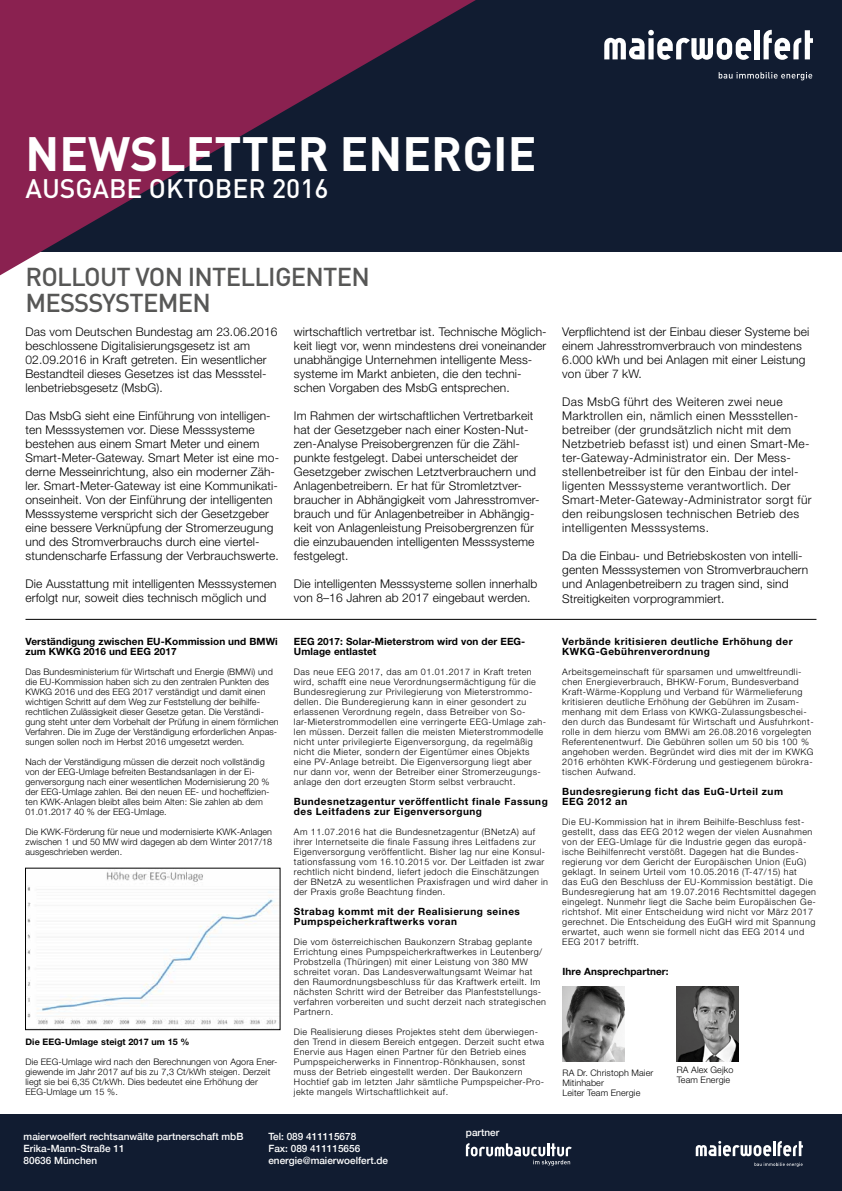
<style>
.page{position:relative;width:842px;height:1191px;background:#fff}
.page>*{position:absolute;margin:0;border:0;box-sizing:border-box;transform-origin:0 0}
.t1{font:700 47.6px "DIN";color:#fff}
.t2{font:500 26.5px "DIN";color:#fff}
.t3{font:500 25.6px/25.6px "DIN";letter-spacing:-.03em;color:#575756}
.t4{font:300 12px/14px "Helvetica Neue LT";letter-spacing:.01em;color:#000}
.t5{font:300 12px/14px "Helvetica Neue LT";letter-spacing:.03em;color:#000}
.t6{font:700 10px/10px "Helvetica Neue LT";letter-spacing:.05em;color:#000}
.t7{font:500 10px/12px "Helvetica Neue";color:#fff}
.t8{font:700 10px/10px "Helvetica Neue LT";letter-spacing:.01em;color:#000}
.t9{font:300 9px/10px "Helvetica Neue LT";letter-spacing:.05em;color:#000}
.t10{font:300 9px/10px "Helvetica Neue LT";letter-spacing:.01em;color:#000}
.t11{font:700 9px "Helvetica Neue LT";letter-spacing:.01em;color:#000}
</style>
<div class="page">
<svg style="left:0;top:0;width:842px;height:276px;background:#49314c"></svg>
<svg style="left:604px;top:30px;width:147px;height:30px"></svg>
<div style="left:754px;top:30px;width:6px;height:29px;background:#fff"></div>
<svg style="left:763px;top:30px;width:50px;height:30px"></svg>
<svg style="left:719px;top:72px;width:93px;height:8px"></svg>
<div style="left:0;top:1114px;width:842px;height:77px;background:#111c31"></div>
<svg style="left:696px;top:1140px;width:107px;height:16px"></svg>
<svg style="left:754px;top:1162px;width:49px;height:4px"></svg>
<svg style="left:466px;top:1143px;width:106px;height:22px"></svg>
<img style="left:27px;top:870px;width:251px;height:155px">
<div style="left:25px;top:868px;width:255px;height:162px;border:1px solid #000"></div>
<img style="left:562px;top:987px;width:62px;height:74px">
<img style="left:677px;top:987px;width:62px;height:74px">
<hr style="left:26px;top:619px;width:790px;height:1px;background:#000">
<h1 class="t1" style="left:26px;top:123px;width:512px">NEWSLETTER ENERGIE</h1>
<h2 class="t2" style="left:26px;top:171px;width:305px">AUSGABE OKTOBER 2016</h2>
<h3 class="t3" style="left:26px;top:263px;width:346px">ROLLOUT VON INTELLIGENTEN<br>MESSSYSTEMEN</h3>
<h3 class="t4" style="left:26px;top:325px;width:253px">Das vom Deutschen Bundestag am 23.06.2016 beschlossene Digitalisierungsgesetz ist am 02.09.2016 in Kraft getreten. Ein wesentlicher Bestandteil dieses Gesetzes ist das Messstel&shy;lenbetriebsgesetz (MsbG).</h3>
<p class="t4" style="left:26px;top:409px;width:255px">Das MsbG sieht eine Einführung von intelligen&shy;ten Messsystemen vor. Diese Messsysteme bestehen aus einem Smart Meter und einem Smart-Meter-Gateway. Smart Meter ist eine mo&shy;derne Messeinrichtung, also ein moderner Zäh&shy;ler. Smart-Meter-Gateway ist eine Kommunikati&shy;onseinheit. Von der Einführung der intelligenten Messsysteme verspricht sich der Gesetzgeber eine bessere Verknüpfung der Stromerzeugung und des Stromverbrauchs durch eine viertel&shy;stundenscharfe Erfassung der Verbrauchswerte.</p>
<h3 class="t4" style="left:26px;top:577px;width:253px">Die Ausstattung mit intelligenten Messsystemen erfolgt nur, soweit dies technisch möglich und</h3>
<h3 class="t4" style="left:294px;top:325px;width:254px">wirtschaftlich vertretbar ist. Technische Möglich&shy;keit liegt vor, wenn mindestens drei voneinander unabhängige Unternehmen intelligente Mess&shy;systeme im Markt anbieten, die den techni&shy;schen Vorgaben des MsbG entsprechen.</h3>
<p class="t4" style="left:294px;top:409px;width:247px">Im Rahmen der wirtschaftlichen Vertretbarkeit hat der Gesetzgeber nach einer Kosten-Nut&shy;zen-Analyse Preisobergrenzen für die Zähl&shy;punkte festgelegt. Dabei unterscheidet der Gesetzgeber zwischen Letztverbrauchern und Anlagenbetreibern. Er hat für Stromletztver&shy;braucher in Abhängigkeit vom Jahresstromver&shy;brauch und für Anlagenbetreiber in Abhängig&shy;keit von Anlagenleistung Preisobergrenzen für die einzubauenden intelligenten Messsysteme festgelegt.</p>
<h3 class="t4" style="left:294px;top:577px;width:245px">Die intelligenten Messsysteme sollen innerhalb von 8–16 Jahren ab 2017 eingebaut werden.</h3>
<p class="t8" style="left:26px;top:636px;width:254px">Verständigung zwischen EU-Kommission und BMWi zum KWKG 2016 und EEG 2017</p>
<p class="t10" style="left:26px;top:666px;width:255px">Das Bundesministerium für Wirtschaft und Energie (BMWi) und die EU-Kommission haben sich zu den zentralen Punkten des KWKG 2016 und des EEG 2017 verständigt und damit einen wichtigen Schritt auf dem Weg zur Feststellung der beihilfe&shy;rechtlichen Zulässigkeit dieser Gesetze getan. Die Verständi&shy;gung steht unter dem Vorbehalt der Prüfung in einem förmlichen Verfahren. Die im Zuge der Verständigung erforderlichen Anpas&shy;sungen sollen noch im Herbst 2016 umgesetzt werden.</p>
<p class="t10" style="left:26px;top:756px;width:246px">Nach der Verständigung müssen die derzeit noch vollständig von der EEG-Umlage befreiten Bestandsanlagen in der Ei&shy;genversorgung nach einer wesentlichen Modernisierung 20 % der EEG-Umlage zahlen. Bei den neuen EE- und hocheffizien&shy;ten KWK-Anlagen bleibt alles beim Alten: Sie zahlen ab dem 01.01.2017 40 % der EEG-Umlage.</p>
<p class="t9" style="left:26px;top:826px;width:248px;text-align:justify">Die KWK-Förderung für neue und modernisierte KWK-Anlagen zwischen 1 und 50 MW wird dagegen ab dem Winter 2017/18 ausgeschrieben werden.</p>
<p class="t11" style="left:26px;top:1036px;width:165px">Die EEG-Umlage steigt 2017 um 15 %</p>
<p class="t10" style="left:26px;top:1056px;width:253px">Die EEG-Umlage wird nach den Berechnungen von Agora Ener&shy;giewende im Jahr 2017 auf bis zu 7,3 Ct/kWh steigen. Derzeit liegt sie bei 6,35 Ct/kWh. Dies bedeutet eine Erhöhung der EEG-Umlage um 15 %.</p>
<p class="t8" style="left:294px;top:636px;width:233px">EEG 2017: Solar-Mieterstrom wird von der EEG-<br>Umlage entlastet</p>
<p class="t9" style="left:294px;top:666px;width:254px">Das neue EEG 2017, das am 01.01.2017 in Kraft treten wird, schafft eine neue Verordnungsermächtigung für die Bundesregierung zur Privilegierung von Mieterstrommo&shy;dellen. Die Bunderegierung kann in einer gesondert zu erlassenen Verordnung regeln, dass Betreiber von So&shy;lar-Mieterstrommodellen eine verringerte EEG-Umlage zah&shy;len müssen. Derzeit fallen die meisten Mieterstrommodelle nicht unter privilegierte Eigenversorgung, da regelmäßig nicht die Mieter, sondern der Eigentümer eines Objekts eine PV-Anlage betreibt. Die Eigenversorgung liegt aber nur dann vor, wenn der Betreiber einer Stromerzeugungs&shy;anlage den dort erzeugten Storm selbst verbraucht.</p>
<p class="t6" style="left:294px;top:796px;width:255px">Bundesnetzagentur veröffentlicht finale Fassung des Leitfadens zur Eigenversorgung</p>
<p class="t9" style="left:294px;top:826px;width:256px">Am 11.07.2016 hat die Bundesnetzagentur (BNetzA) auf ihrer Internetseite die finale Fassung ihres Leitfadens zur Eigenversorgung veröffentlicht. Bisher lag nur eine Konsul&shy;tationsfassung vom 16.10.2015 vor. Der Leitfaden ist zwar rechtlich nicht bindend, liefert jedoch die Einschätzungen der BNetzA zu wesentlichen Praxisfragen und wird daher in der Praxis große Beachtung finden.</p>
<p class="t6" style="left:294px;top:906px;width:228px">Strabag kommt mit der Realisierung seines<br>Pumpspeicherkraftwerks voran</p>
<p class="t9" style="left:294px;top:936px;width:254px">Die vom österreichischen Baukonzern Strabag geplante Errichtung eines Pumpspeicherkraftwerkes in Leutenberg/ Probstzella (Thüringen) mit einer Leistung von 380 MW schreitet voran. Das Landesverwaltungsamt Weimar hat den Raumordnungsbeschluss für das Kraftwerk erteilt. Im nächsten Schritt wird der Betreiber das Planfeststellungs&shy;verfahren vorbereiten und sucht derzeit nach strategischen Partnern.</p>
<p class="t9" style="left:294px;top:1026px;width:252px">Die Realisierung dieses Projektes steht dem überwiegen&shy;den Trend in diesem Bereich entgegen. Derzeit sucht etwa Enervie aus Hagen einen Partner für den Betrieb eines Pumpspeicherwerks in Finnentrop-Rönkhausen, sonst muss der Betrieb eingestellt werden. Der Baukonzern Hochtief gab im letzten Jahr sämtliche Pumpspeicher-Pro&shy;jekte mangels Wirtschaftlichkeit auf.</p>
<p class="t7" style="left:24px;top:1130px;width:221px">maierwoelfert rechtsanwälte partnerschaft mbB<br>Erika-Mann-Straße 11<br>80636 München</p>
<p class="t7" style="left:466px;top:1125px;width:35px">partner</p>
<p class="t7" style="left:268px;top:1130px;width:121px">Tel: 089 411115678<br>Fax: 089 411115656 energie@maierwoelfert.de</p>
<h3 class="t4" style="left:562px;top:325px;width:249px">Verpflichtend ist der Einbau dieser Systeme bei einem Jahresstromverbrauch von mindestens 6.000 kWh und bei Anlagen mit einer Leistung von über 7 kW.</h3>
<p class="t5" style="left:562px;top:395px;width:251px">Das MsbG führt des Weiteren zwei neue Marktrollen ein, nämlich einen Messstellen&shy;betreiber (der grundsätzlich nicht mit dem Netzbetrieb befasst ist) und einen Smart-Me&shy;ter-Gateway-Administrator ein. Der Mess&shy;stellenbetreiber ist für den Einbau der intel&shy;ligenten Messsysteme verantwortlich. Der Smart-Meter-Gateway-Administrator sorgt für den reibungslosen technischen Betrieb des intelligenten Messsystems.</p>
<h3 class="t4" style="left:562px;top:549px;width:247px">Da die Einbau- und Betriebskosten von intelli&shy;genten Messsystemen von Stromverbrauchern und Anlagenbetreibern zu tragen sind, sind Streitigkeiten vorprogrammiert.</h3>
<p class="t6" style="left:562px;top:636px;width:232px">Verbände kritisieren deutliche Erhöhung der<br>KWKG-Gebührenverordnung</p>
<p class="t9" style="left:562px;top:666px;width:253px">Arbeitsgemeinschaft für sparsamen und umweltfreundli&shy;chen Energieverbrauch, BHKW-Forum, Bundesverband Kraft-Wärme-Kopplung und Verband für Wärmelieferung kritisieren deutliche Erhöhung der Gebühren im Zusam&shy;menhang mit dem Erlass von KWKG-Zulassungsbeschei&shy;den durch das Bundesamt für Wirtschaft und Ausfuhrkont&shy;rolle in dem hierzu vom BMWi am 26.08.2016 vorgelegten Referentenentwurf. Die Gebühren sollen um 50 bis 100 % angehoben werden. Begründet wird dies mit der im KWKG 2016 erhöhten KWK-Förderung und gestiegenem bürokra&shy;tischen Aufwand.</p>
<p class="t6" style="left:562px;top:786px;width:222px">Bundesregierung ficht das EuG-Urteil zum<br>EEG 2012 an</p>
<p class="t9" style="left:562px;top:816px;width:255px">Die EU-Kommission hat in ihrem Beihilfe-Beschluss fest&shy;gestellt, dass das EEG 2012 wegen der vielen Ausnahmen von der EEG-Umlage für die Industrie gegen das europä&shy;ische Beihilfenrecht verstößt. Dagegen hat die Bundes&shy;regierung vor dem Gericht der Europäischen Union (EuG) geklagt. In seinem Urteil vom 10.05.2016 (T-47/15) hat<br>das EuG den Beschluss der EU-Kommission bestätigt. Die Bundesregierung hat am 19.07.2016 Rechtsmittel dagegen eingelegt. Nunmehr liegt die Sache beim Europäischen Ge&shy;richtshof. Mit einer Entscheidung wird nicht vor März 2017 gerechnet. Die Entscheidung des EuGH wird mit Spannung erwartet, auch wenn sie formell nicht das EEG 2014 und EEG 2017 betrifft.</p>
<p class="t8" style="left:563px;top:966px;width:108px">Ihre Ansprechpartner:</p>
<p class="t10" style="left:563px;top:1067px;width:92px">RA Dr. Christoph Maier<br>Mitinhaber<br>Leiter Team Energie</p>
<p class="t10" style="left:677px;top:1065px;width:58px">RA Alex Gejko<br>Team Energie</p>
</div>
